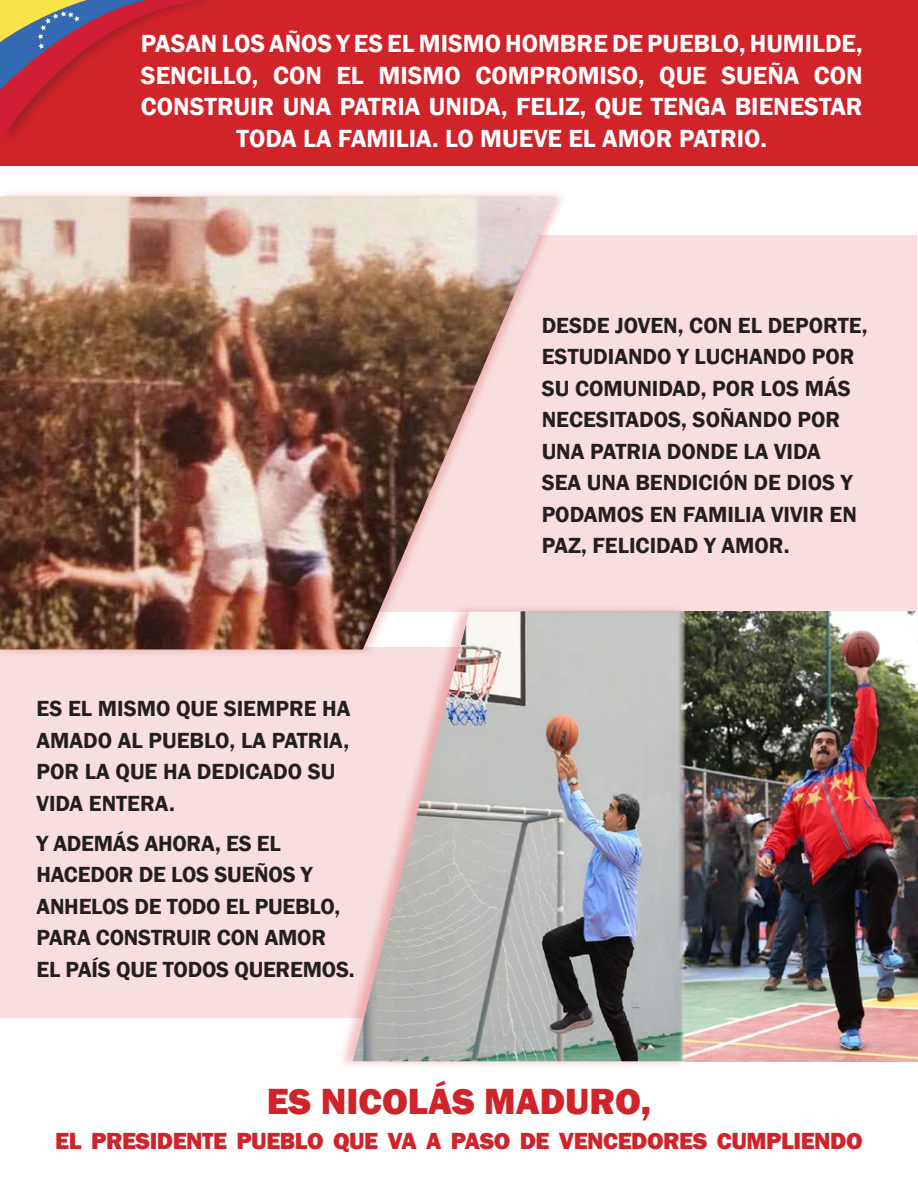
<style>
.page{position:relative;width:918px;height:1188px;background:#fff}
.page>*{position:absolute;margin:0;border:0;box-sizing:border-box;transform-origin:0 0}
.Estilo_de_párrafo_1{font:800 37.5px "Franklin Gothic";color:#d1232a}
.Estilo_de_párrafo_1-2{font:600 25.5px/31.5px "Franklin Gothic";color:#fff;text-align:center}
.Estilo_de_párrafo_1-3{font:800 24px "Franklin Gothic";letter-spacing:-.02em;color:#d1232a}
.Estilo_de_párrafo_1-4{font:600 22.5px/31.5px "Franklin Gothic";color:#231f20}
</style>
<div class="page">
<div style="left:0;top:0;width:918px;height:166px;background:#d1232a"></div>
<div style="left:0;top:647px;width:918px;height:370px;background:#f8dedf"></div>
<div style="left:337px;top:603px;width:351px;height:467px;background:#d1232a;opacity:.27"></div>
<img style="left:353px;top:611px;width:324px;height:450px">
<div style="left:0;top:235px;width:917px;height:376px;background:#f8dedf"></div>
<div style="left:0;top:189px;width:567px;height:469px;background:#d1232a;opacity:.25"></div>
<img style="left:0;top:197px;width:556px;height:452px">
<img style="left:677px;top:611px;width:241px;height:450px">
<svg style="left:0;top:0;width:196px;height:139px"></svg>
<hr style="left:917px;top:1088px;width:1px;height:78px;background:#e0638d">
<p class="Estilo_de_párrafo_1-2" style="left:141px;top:28px;width:723px">PASAN LOS AÑOS Y ES EL MISMO HOMBRE DE PUEBLO, HUMILDE, SENCILLO, CON EL MISMO COMPROMISO, QUE SUEÑA CON CONSTRUIR UNA PATRIA UNIDA, FELIZ, QUE TENGA BIENESTAR TODA LA FAMILIA. LO MUEVE EL AMOR PATRIO.</p>
<p class="Estilo_de_párrafo_1-4" style="left:37px;top:693px;width:315px">ES EL MISMO QUE SIEMPRE HA<br>AMADO AL PUEBLO, LA PATRIA,<br>POR LA QUE HA DEDICADO SU<br>VIDA ENTERA.</p>
<p class="Estilo_de_párrafo_1-4" style="left:37px;top:828px;width:320px">Y ADEMÁS AHORA, ES EL<br>HACEDOR DE LOS SUEÑOS Y<br>ANHELOS DE TODO EL PUEBLO,<br>PARA CONSTRUIR CON AMOR<br>EL PAÍS QUE TODOS QUEREMOS.</p>
<p class="Estilo_de_párrafo_1-4" style="left:542px;top:310px;width:327px">DESDE JOVEN, CON EL DEPORTE,<br>ESTUDIANDO Y LUCHANDO POR<br>SU COMUNIDAD, POR LOS MÁS<br>NECESITADOS, SOÑANDO POR<br>UNA PATRIA DONDE LA VIDA<br>SEA UNA BENDICIÓN DE DIOS Y<br>PODAMOS EN FAMILIA VIVIR EN<br>PAZ, FELICIDAD Y AMOR.</p>
<p class="Estilo_de_párrafo_1" style="left:267px;top:1078px;width:386px">ES NICOLÁS MADURO,</p>
<p class="Estilo_de_párrafo_1-3" style="left:55px;top:1125px;width:809px">EL PRESIDENTE PUEBLO QUE VA A PASO DE VENCEDORES CUMPLIENDO</p>
</div>
